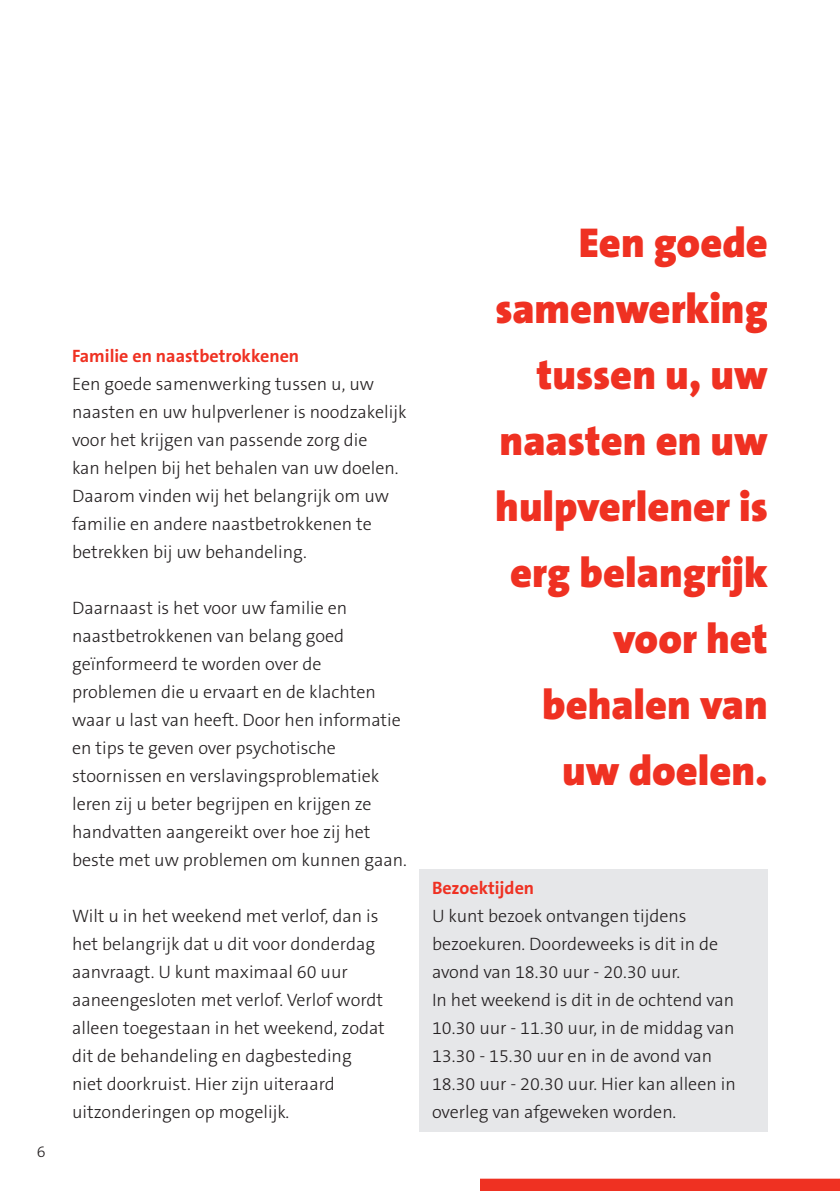
<style>
.page{position:relative;width:840px;height:1191px;background:#fff}
.page>*{position:absolute;margin:0;border:0;box-sizing:border-box;transform-origin:0 0}
.t1{font:900 42px/66px "The Sans B W9";color:#ef3122;text-align:right}
.t2{font:300 18px/28px "The Sans B W3";color:#231f20}
.t3{font:700 18px "The Sans B W7";color:#ef3122}
.t4{font:300 16px "The Sans B W3";color:#231f20}
</style>
<div class="page">
<div style="left:480px;top:1183px;width:359px;height:8px;background:#ef3122"></div>
<div style="left:419px;top:869px;width:348px;height:262px;background:#e6e7e9"></div>
<p class="t4" style="left:37px;top:1141px;width:10px">6</p>
<p class="t3" style="left:72px;top:344px;width:228px">Familie en naastbetrokkenen</p>
<p class="t2" style="left:72px;top:370px;width:336px">Een goede samenwerking tussen u, uw naasten en uw hulpverlener is noodzakelijk voor het krijgen van passende zorg die<br>kan helpen bij het behalen van uw doelen.<br>Daarom vinden wij het belangrijk om uw familie en andere naastbetrokkenen te betrekken bij uw behandeling.</p>
<p class="t2" style="left:72px;top:594px;width:336px">Daarnaast is het voor uw familie en naastbetrokkenen van belang goed geïnformeerd te worden over de problemen die u ervaart en de klachten waar u last van heeft. Door hen informatie en tips te geven over psychotische stoornissen en verslavingsproblematiek leren zij u beter begrijpen en krijgen ze handvatten aangereikt over hoe zij het beste met uw problemen om kunnen gaan.</p>
<p class="t2" style="left:72px;top:902px;width:314px">Wilt u in het weekend met verlof, dan is het belangrijk dat u dit voor donderdag aanvraagt. U kunt maximaal 60 uur aaneengesloten met verlof. Verlof wordt alleen toegestaan in het weekend, zodat dit de behandeling en dagbesteding niet doorkruist. Hier zijn uiteraard uitzonderingen op mogelijk.</p>
<p class="t1" style="left:495px;top:209px;width:274px">Een goede samenwerking tussen u, uw naasten en uw hulpverlener is erg belangrijk voor het behalen van</p>
<p class="t1" style="left:562px;top:737px;width:207px">uw doelen.</p>
<p class="t3" style="left:432px;top:876px;width:104px">Bezoektijden</p>
<p class="t2" style="left:432px;top:902px;width:287px">U kunt bezoek ontvangen tijdens bezoekuren. Doordeweeks is dit in de avond van 18.30 uur - 20.30 uur.</p>
<p class="t2" style="left:432px;top:986px;width:303px">In het weekend is dit in de ochtend van</p>
<p class="t2" style="left:432px;top:1014px;width:304px">10.30 uur - 11.30 uur, in de middag van<br>13.30 - 15.30 uur en in de avond van</p>
<p class="t2" style="left:432px;top:1070px;width:305px">18.30 uur - 20.30 uur. Hier kan alleen in overleg van afgeweken worden.</p>
</div>
